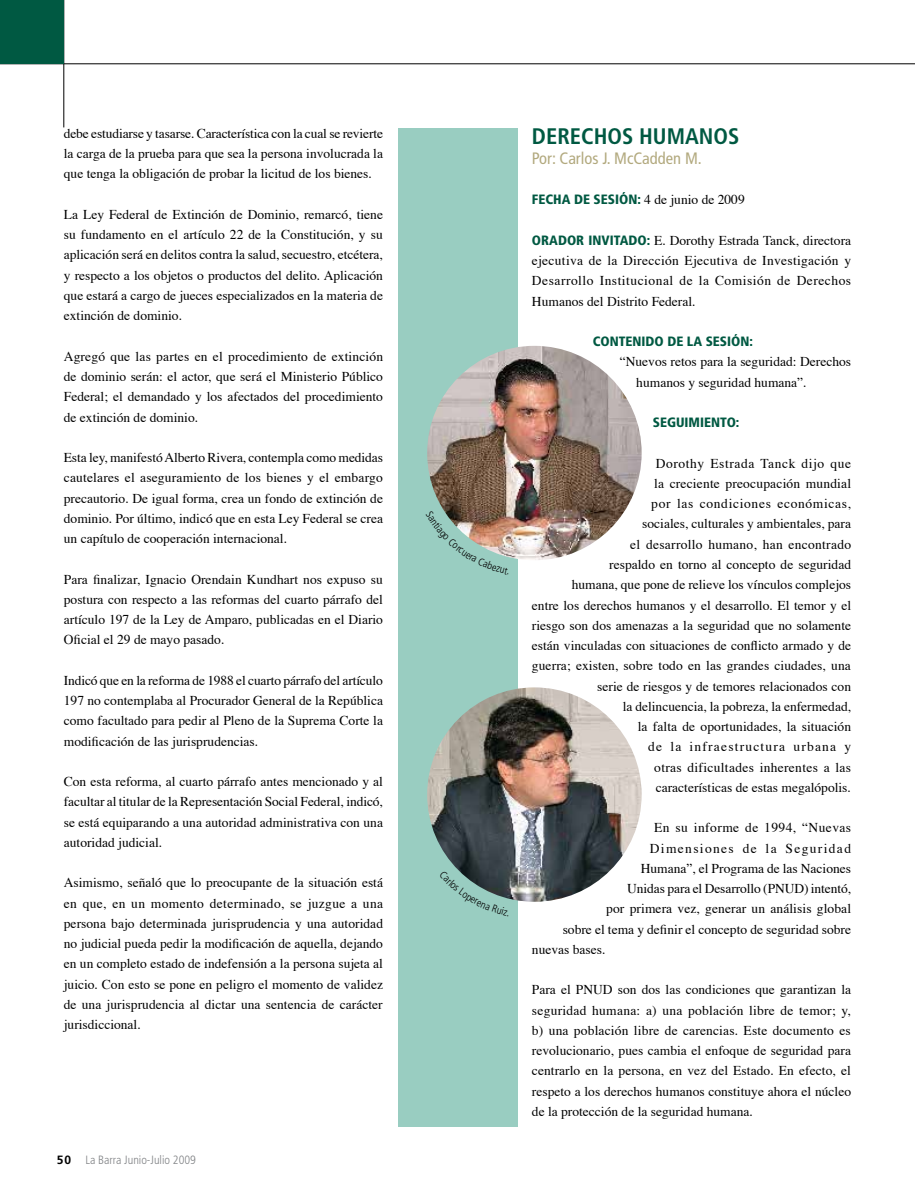
<style>
.page{position:relative;width:915px;height:1191px;background:#fff}
.page>*{position:absolute;margin:0;border:0;box-sizing:border-box;transform-origin:0 0}
.t1{font:700 condensed 22.5px "Frutiger";color:#005942}
.t2{font:condensed 16.5px "Frutiger";color:#b2a97e}
.t3{font:13.5px/20.2px "Times";color:#000;text-align:justify}
.t4{font:900 condensed 13.5px "Frutiger";color:#005942}
.t5{font:13.5px "Times";letter-spacing:.03em;color:#000}
.t6{font:13.5px "Times";letter-spacing:.1em;color:#000}
.t7{font:300 condensed 12px "Frutiger";color:#808285}
.s1{font-weight:700;font-stretch:normal;color:#000}
.s2{font-family:"Times";font-weight:400;font-stretch:normal;color:#000}
.s3{font-family:"Frutiger";font-weight:900;font-stretch:condensed;color:#005942}
</style>
<div class="page">
<hr style="left:0;top:64px;width:914px;height:1px;background:#000">
<hr style="left:63px;top:0;width:1px;height:127px;background:#000">
<div style="left:0;top:0;width:64px;height:64px;background:#005942"></div>
<div style="left:398px;top:128px;width:119px;height:998px;background:#99cdc1"></div>
<img style="left:427px;top:687px;width:214px;height:214px;border-radius:107px">
<img style="left:427px;top:346px;width:214px;height:214px;border-radius:107px">
<svg style="left:458px;top:870px;width:50px;height:29px"></svg>
<img style="left:444px;top:511px;width:64px;height:46px">
<p class="t3" style="left:64px;top:124px;width:320px">debe estudiarse y tasarse. Característica con la cual se revierte la carga de la prueba para que sea la persona involucrada la que tenga la obligación de probar la licitud de los bienes.</p>
<p class="t3" style="left:64px;top:205px;width:320px">La Ley Federal de Extinción de Dominio, remarcó, tiene su fundamento en el artículo 22 de la Constitución, y su aplicación será en delitos contra la salud, secuestro, etcétera, y respecto a los objetos o productos del delito. Aplicación que estará a cargo de jueces especializados en la materia de extinción de dominio.</p>
<p class="t3" style="left:64px;top:347px;width:321px">Agregó que las partes en el procedimiento de extinción de dominio serán: el actor, que será el Ministerio Público Federal; el demandado y los afectados del procedimiento de extinción de dominio.</p>
<p class="t3" style="left:64px;top:448px;width:320px">Esta ley, manifestó Alberto Rivera, contempla como medidas cautelares el aseguramiento de los bienes y el embargo precautorio. De igual forma, crea un fondo de extinción de dominio. Por último, indicó que en esta Ley Federal se crea un capítulo de cooperación internacional.</p>
<p class="t3" style="left:64px;top:570px;width:320px">Para finalizar, Ignacio Orendain Kundhart nos expuso su postura con respecto a las reformas del cuarto párrafo del artículo 197 de la Ley de Amparo, publicadas en el Diario Oficial el 29 de mayo pasado.</p>
<p class="t3" style="left:64px;top:671px;width:320px">Indicó que en la reforma de 1988 el cuarto párrafo del artículo 197 no contemplaba al Procurador General de la República como facultado para pedir al Pleno de la Suprema Corte la modificación de las jurisprudencias.</p>
<p class="t3" style="left:64px;top:772px;width:320px">Con esta reforma, al cuarto párrafo antes mencionado y al facultar al titular de la Representación Social Federal, indicó, se está equiparando a una autoridad administrativa con una autoridad judicial.</p>
<p class="t3" style="left:64px;top:873px;width:321px">Asimismo, señaló que lo preocupante de la situación está en que, en un momento determinado, se juzgue a una persona bajo determinada jurisprudencia y una autoridad no judicial pueda pedir la modificación de aquella, dejando en un completo estado de indefensión a la persona sujeta al juicio. Con esto se pone en peligro el momento de validez de una jurisprudencia al dictar una sentencia de carácter jurisdiccional.</p>
<p class="t7" style="left:57px;top:1153px;width:141px"><span class="s1">50</span> La Barra Junio-Julio 2009</p>
<h1 class="t1" style="left:531px;top:123px;width:209px">DERECHOS HUMANOS</h1>
<p class="t2" style="left:531px;top:148px;width:171px">Por: Carlos J. McCadden M.</p>
<p class="t4" style="left:531px;top:191px;width:214px">FECHA DE SESIÓN: <span class="s2">4 de junio de 2009</span></p>
<p class="t3" style="left:531px;top:231px;width:320px"><span class="s3">ORADOR INVITADO:</span> E. Dorothy Estrada Tanck, directora ejecutiva de la Dirección Ejecutiva de Investigación y Desarrollo Institucional de la Comisión de Derechos Humanos del Distrito Federal.</p>
<p class="t4" style="left:592px;top:333px;width:162px">CONTENIDO DE LA SESIÓN:</p>
<p class="t3" style="left:636px;top:352px;width:216px;text-indent:-16px">“Nuevos retos para la seguridad: Derechos humanos y seguridad humana”.</p>
<p class="t4" style="left:652px;top:414px;width:88px">SEGUIMIENTO:</p>
<p class="t3" style="left:531px;top:454px;width:320px;text-align:right">Dorothy Estrada Tanck dijo que<br>la creciente preocupación mundial<br>por las condiciones económicas,<br>sociales, culturales y ambientales, para<br>el desarrollo humano, han encontrado<br>respaldo en torno al concepto de seguridad<br>humana, que pone de relieve los vínculos complejos<br>entre los derechos humanos y el desarrollo. El temor y el riesgo son dos amenazas a la seguridad que no solamente están vinculadas con situaciones de conflicto armado y de guerra; existen, sobre todo en las grandes ciudades, una serie de riesgos y de temores relacionados con<br>la delincuencia, la pobreza, la enfermedad,<br>la falta de oportunidades, la situación<br>de la infraestructura urbana y<br>otras dificultades inherentes a las<br>características de estas megalópolis.</p>
<p class="t5" style="left:654px;top:819px;width:198px">En su informe de 1994, “Nuevas</p>
<p class="t6" style="left:649px;top:839px;width:203px">Dimensiones de la Seguridad</p>
<p class="t3" style="left:640px;top:859px;width:212px">Humana”, el Programa de las Naciones</p>
<p class="t3" style="left:627px;top:879px;width:225px">Unidas para el Desarrollo (PNUD) intentó,</p>
<p class="t3" style="left:606px;top:899px;width:246px">por primera vez, generar un análisis global</p>
<p class="t3" style="left:562px;top:919px;width:290px">sobre el tema y definir el concepto de seguridad sobre</p>
<p class="t3" style="left:531px;top:940px;width:75px">nuevas bases.</p>
<p class="t3" style="left:531px;top:980px;width:321px">Para el PNUD son dos las condiciones que garantizan la seguridad humana: a) una población libre de temor; y, b) una población libre de carencias. Este documento es revolucionario, pues cambia el enfoque de seguridad para centrarlo en la persona, en vez del Estado. En efecto, el respeto a los derechos humanos constituye ahora el núcleo de la protección de la seguridad humana.</p>
</div>
